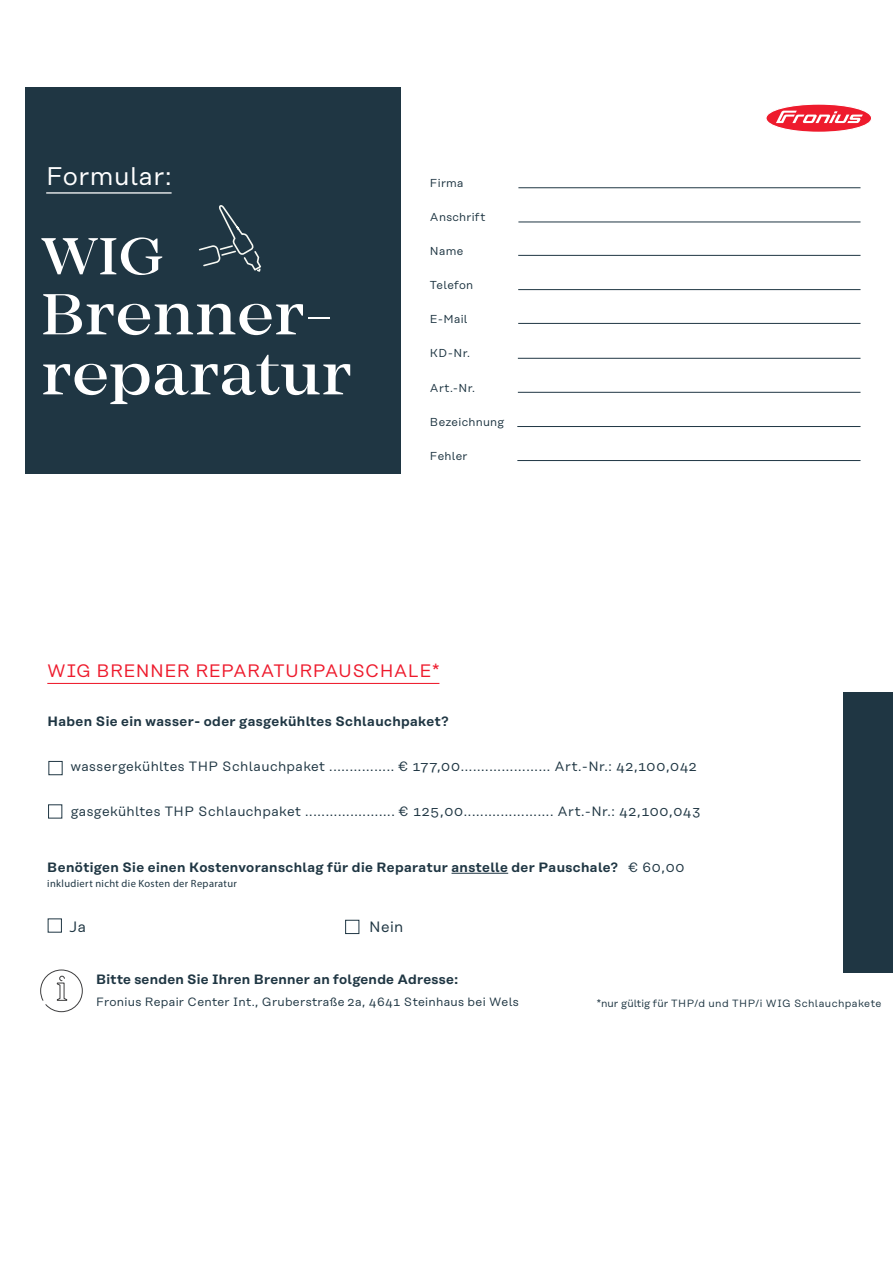
<style>
.page{position:relative;width:893px;height:1263px;background:#fff}
.page>*{position:absolute;margin:0;border:0;box-sizing:border-box;transform-origin:0 0}
.t1{font:500 60px "Mirador";letter-spacing:.01em;color:#fff;scale:1.04 1}
.t2{font:500 54px "Mirador";color:#fff;scale:1.04 1}
.t3{font:25.5px "Rational Text";letter-spacing:.02em;color:#fff}
.t4{font:18px "Rational Text";letter-spacing:.015em;color:#ee1b2d}
.t5{font:15px "Rational Text";letter-spacing:.025em;color:#1f3643}
.t6{font:13.5px "Rational Text";letter-spacing:.03em;color:#1f3643}
.t7{font:600 13.5px "Rational Text";letter-spacing:.025em;color:#1f3643}
.t8{font:12px "Rational Text";letter-spacing:.025em;color:#1f3643}
._10_14_LW10_Celeste_reg{font:11.55px "Rational Text";letter-spacing:.02em;color:#1f3643}
.Fliesstext{font:11.55px "Rational Text";letter-spacing:.02em;color:#1f3643}
.t9{font:10.5px "Rational Text";letter-spacing:.035em;color:#1f3643}
.t10{font:10.5px "Myriad Pro";letter-spacing:.03em;color:#1f3643}
.s1{font-weight:400}
</style>
<div class="page">
<div style="left:26px;top:87px;width:375px;height:387px;background:#1f3643"></div>
<svg style="left:766px;top:104px;width:105px;height:27px"></svg>
<hr style="left:46px;top:192px;width:126px;height:2px;background:#fff">
<hr style="left:518px;top:187px;width:342px;height:1px;background:#1f3643">
<hr style="left:518px;top:255px;width:342px;height:1px;background:#1f3643">
<hr style="left:518px;top:289px;width:342px;height:1px;background:#1f3643">
<hr style="left:518px;top:222px;width:342px;height:1px;background:#1f3643">
<hr style="left:518px;top:323px;width:342px;height:1px;background:#1f3643">
<hr style="left:518px;top:358px;width:342px;height:1px;background:#1f3643">
<hr style="left:518px;top:392px;width:342px;height:1px;background:#1f3643">
<hr style="left:517px;top:426px;width:343px;height:1px;background:#1f3643">
<hr style="left:517px;top:460px;width:343px;height:1px;background:#1f3643">
<svg style="left:199px;top:205px;width:62px;height:67px"></svg>
<div style="left:48px;top:761px;width:15px;height:14px;background:#fff;border:1px solid #1f3643"></div>
<div style="left:48px;top:804px;width:14px;height:14px;background:#fff;border:1px solid #1f3643"></div>
<hr style="left:47px;top:683px;width:392px;height:1px;background:#ee1b2d">
<div style="left:843px;top:692px;width:50px;height:281px;background:#1f3643"></div>
<svg style="left:40px;top:969px;width:43px;height:43px"></svg>
<div style="left:48px;top:918px;width:14px;height:14px;background:#fff;border:1px solid #1f3643"></div>
<div style="left:345px;top:920px;width:14px;height:14px;background:#fff;border:1px solid #1f3643"></div>
<hr style="left:452px;top:873px;width:56px;height:1px;background:#1f3643">
<p class="t3" style="left:46px;top:161px;width:127px">Formular:</p>
<p class="t2" style="left:41px;top:225px;width:119px">WIG</p>
<p class="t1" style="left:41px;top:279px;width:282px">Brenner-</p>
<p class="t1" style="left:41px;top:339px;width:300px">reparatur</p>
<p class="Fliesstext" style="left:430px;top:176px;width:35px">Firma</p>
<p class="_10_14_LW10_Celeste_reg" style="left:430px;top:211px;width:57px">Anschrift</p>
<p class="_10_14_LW10_Celeste_reg" style="left:430px;top:245px;width:35px">Name</p>
<p class="_10_14_LW10_Celeste_reg" style="left:430px;top:279px;width:45px">Telefon</p>
<p class="_10_14_LW10_Celeste_reg" style="left:430px;top:313px;width:39px">E-Mail</p>
<p class="_10_14_LW10_Celeste_reg" style="left:430px;top:347px;width:42px">KD-Nr.</p>
<p class="_10_14_LW10_Celeste_reg" style="left:430px;top:381px;width:47px">Art.-Nr.</p>
<p class="_10_14_LW10_Celeste_reg" style="left:430px;top:415px;width:76px">Bezeichnung</p>
<p class="_10_14_LW10_Celeste_reg" style="left:430px;top:449px;width:39px">Fehler</p>
<p class="t4" style="left:47px;top:661px;width:394px">WIG BRENNER REPARATURPAUSCHALE*</p>
<p class="t7" style="left:47px;top:713px;width:403px">Haben Sie ein wasser- oder gasgekühltes Schlauchpaket?</p>
<p class="t6" style="left:71px;top:758px;width:628px">wassergekühltes THP Schlauchpaket ................ € 177,00...................... Art.-Nr.: 42,100,042</p>
<p class="t6" style="left:71px;top:803px;width:631px">gasgekühltes THP Schlauchpaket ...................... € 125,00...................... Art.-Nr.: 42,100,043</p>
<p class="t7" style="left:47px;top:859px;width:639px">Benötigen Sie einen Kostenvoranschlag für die Reparatur anstelle der Pauschale? <span class="s1">€ 60,00</span></p>
<p class="t10" style="left:47px;top:877px;width:191px">inkludiert nicht die Kosten der Reparatur</p>
<p class="t5" style="left:69px;top:918px;width:19px">Ja</p>
<p class="t5" style="left:369px;top:918px;width:36px">Nein</p>
<p class="t7" style="left:96px;top:971px;width:363px">Bitte senden Sie Ihren Brenner an folgende Adresse:</p>
<p class="t8" style="left:96px;top:995px;width:424px">Fronius Repair Center Int., Gruberstraße 2a, 4641 Steinhaus bei Wels</p>
<p class="t9" style="left:597px;top:997px;width:286px">*nur gültig für THP/d und THP/i WIG Schlauchpakete</p>
</div>
